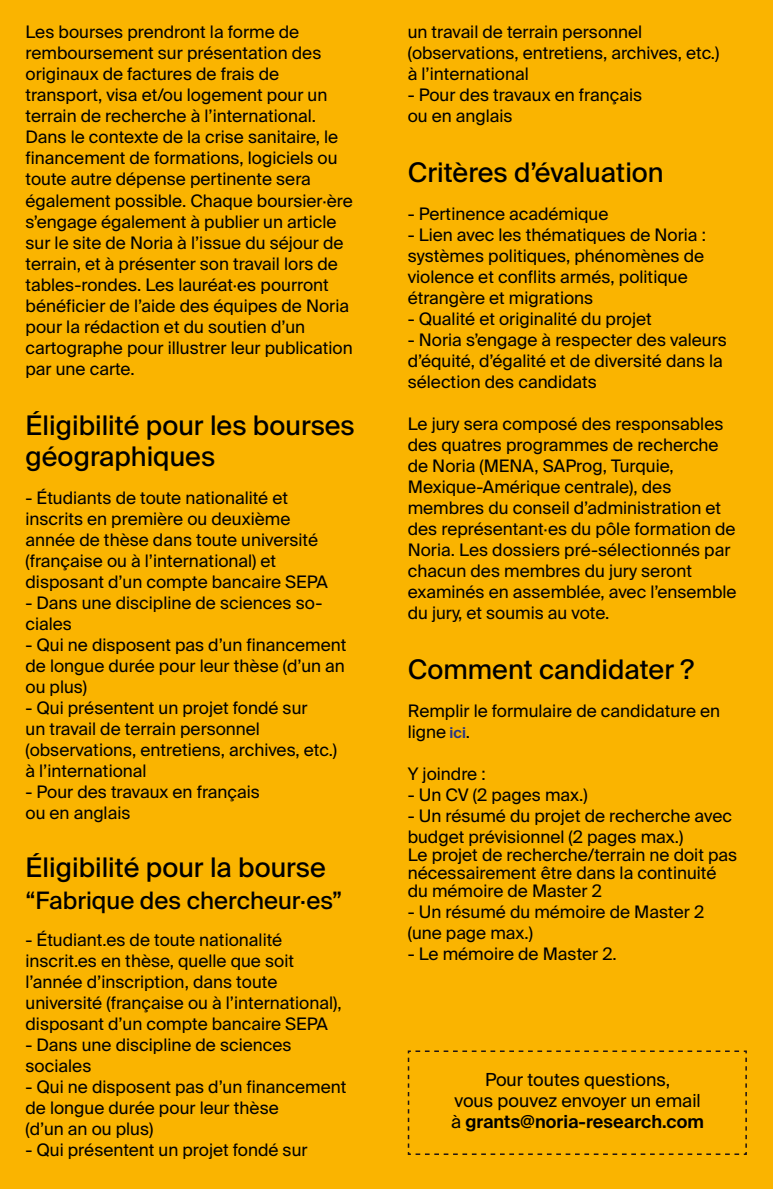
<style>
.page{position:relative;width:773px;height:1189px;background:#fff}
.page>*{position:absolute;margin:0;border:0;box-sizing:border-box;transform-origin:0 0}
.t1{font:27px/31.5px "Suisse Intl";color:#000}
.t2{font:24px "Suisse Intl";color:#000}
.t3{font:18px "Suisse Intl";color:#000}
.t4{font:600 18px "Suisse Intl";color:#000}
.t5{font:17.25px/21px "Suisse Intl";color:#000}
.s1{font-weight:600;font-size:15px;color:#283583}
.s2{font-weight:400}
</style>
<div class="page">
<div style="left:0;top:0;width:772px;height:1189px;background:#fab400"></div>
<svg style="left:407px;top:1050px;width:340px;height:105px"></svg>
<p class="t5" style="left:26px;top:22px;width:329px">Les bourses prendront la forme de remboursement sur présentation des originaux de factures de frais de transport, visa et/ou logement pour un terrain de recherche à l’international.<br>Dans le contexte de la crise sanitaire, le financement de formations, logiciels ou toute autre dépense pertinente sera également possible. Chaque boursier·ère s’engage également à publier un article sur le site de Noria à l’issue du séjour de terrain, et à présenter son travail lors de tables-rondes. Les lauréat·es pourront bénéficier de l’aide des équipes de Noria pour la rédaction et du soutien d’un</p>
<p class="t5" style="left:26px;top:337px;width:328px">cartographe pour illustrer leur publication par une carte.</p>
<p class="t1" style="left:26px;top:409px;width:331px">Éligibilité pour les bourses géographiques</p>
<p class="t5" style="left:26px;top:487px;width:264px">- Étudiants de toute nationalité et</p>
<p class="t5" style="left:26px;top:508px;width:266px">inscrits en première ou deuxième</p>
<p class="t5" style="left:26px;top:529px;width:294px">année de thèse dans toute université</p>
<p class="t5" style="left:26px;top:550px;width:252px">(française ou à l’international) et</p>
<p class="t5" style="left:26px;top:571px;width:304px">disposant d’un compte bancaire SEPA</p>
<p class="t5" style="left:26px;top:592px;width:298px">- Dans une discipline de sciences so&shy;ciales</p>
<p class="t5" style="left:26px;top:634px;width:322px;text-align:justify">- Qui ne disposent pas d’un financement de longue durée pour leur thèse (d’un an ou plus)</p>
<p class="t5" style="left:26px;top:697px;width:283px">- Qui présentent un projet fondé sur</p>
<p class="t5" style="left:26px;top:718px;width:236px">un travail de terrain personnel</p>
<p class="t5" style="left:26px;top:739px;width:313px">(observations, entretiens, archives, etc.) à l’international</p>
<p class="t5" style="left:26px;top:781px;width:236px">- Pour des travaux en français ou en anglais</p>
<p class="t1" style="left:26px;top:852px;width:302px">Éligibilité pour la bourse</p>
<p class="t2" style="left:26px;top:886px;width:318px">“Fabrique des chercheur·es”</p>
<p class="t5" style="left:26px;top:929px;width:258px">- Étudiant.es de toute nationalité</p>
<p class="t5" style="left:26px;top:950px;width:270px">inscrit.es en thèse, quelle que soit</p>
<p class="t5" style="left:26px;top:971px;width:253px">l’année d’inscription, dans toute</p>
<p class="t5" style="left:26px;top:992px;width:317px">université (française ou à l’international), disposant d’un compte bancaire SEPA</p>
<p class="t5" style="left:26px;top:1034px;width:267px">- Dans une discipline de sciences</p>
<p class="t5" style="left:26px;top:1055px;width:67px">sociales</p>
<p class="t5" style="left:26px;top:1076px;width:322px">- Qui ne disposent pas d’un financement de longue durée pour leur thèse<br>(d’un an ou plus)</p>
<p class="t5" style="left:26px;top:1139px;width:283px">- Qui présentent un projet fondé sur</p>
<p class="t5" style="left:407px;top:22px;width:236px">un travail de terrain personnel</p>
<p class="t5" style="left:407px;top:43px;width:313px">(observations, entretiens, archives, etc.) à l’international</p>
<p class="t5" style="left:407px;top:85px;width:236px">- Pour des travaux en français ou en anglais</p>
<p class="t1" style="left:407px;top:157px;width:257px">Critères d’évaluation</p>
<p class="t5" style="left:407px;top:203px;width:202px">- Pertinence académique</p>
<p class="t5" style="left:407px;top:224px;width:299px">- Lien avec les thématiques de Noria : systèmes politiques, phénomènes de violence et conflits armés, politique étrangère et migrations</p>
<p class="t5" style="left:407px;top:308px;width:245px">- Qualité et originalité du projet</p>
<p class="t5" style="left:407px;top:329px;width:320px">- Noria s’engage à respecter des valeurs d’équité, d’égalité et de diversité dans la sélection des candidats</p>
<p class="t5" style="left:407px;top:413px;width:317px">Le jury sera composé des responsables des quatres programmes de recherche de Noria (MENA, SAProg, Turquie,</p>
<p class="t5" style="left:407px;top:476px;width:329px">Mexique-Amérique centrale), des membres du conseil d’administration et des représentant·es du pôle formation de Noria. Les dossiers pré-sélectionnés par chacun des membres du jury seront</p>
<p class="t5" style="left:407px;top:581px;width:330px">examinés en assemblée, avec l’ensemble du jury, et soumis au vote.</p>
<p class="t1" style="left:407px;top:654px;width:288px">Comment candidater ?</p>
<p class="t5" style="left:407px;top:700px;width:314px">Remplir le formulaire de candidature en ligne <span class="s1">ici</span>.</p>
<p class="t5" style="left:407px;top:763px;width:79px">Y joindre :</p>
<p class="t5" style="left:407px;top:784px;width:181px">- Un CV (2 pages max.)</p>
<p class="t5" style="left:407px;top:805px;width:326px">- Un résumé du projet de recherche avec budget prévisionnel (2 pages max.)</p>
<p class="t5" style="left:407px;top:845px;width:331px;line-height:18px">Le projet de recherche/terrain ne doit pas nécessairement être dans la continuité du mémoire de Master 2</p>
<p class="t5" style="left:407px;top:901px;width:298px">- Un résumé du mémoire de Master 2 (une page max.)</p>
<p class="t5" style="left:407px;top:943px;width:210px">- Le mémoire de Master 2.</p>
<p class="t3" style="left:485px;top:1069px;width:187px">Pour toutes questions,</p>
<p class="t3" style="left:454px;top:1090px;width:248px">vous pouvez envoyer un email</p>
<p class="t4" style="left:451px;top:1111px;width:254px"><span class="s2">à</span> grants@noria-research.com</p>
</div>
